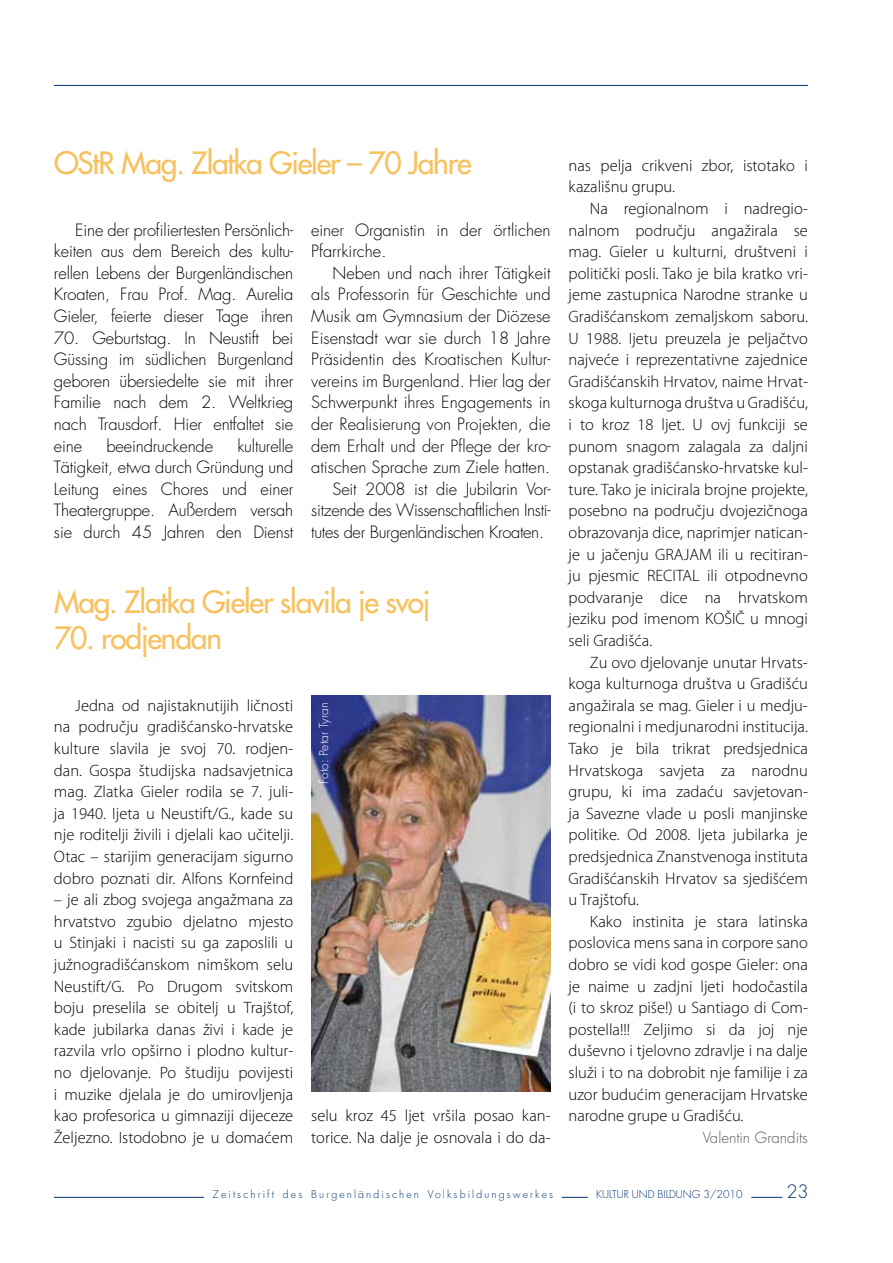
<style>
.page{position:relative;width:893px;height:1263px;background:#fff}
.page>*{position:absolute;margin:0;border:0;box-sizing:border-box;transform-origin:0 0}
.t1{font:500 30px "Futura Std";letter-spacing:-.04em;color:#f7c15e}
.t2{font:300 18px "Futura Std";color:#00336e}
.t3{font:300 16.5px/21.6px "Myriad Pro";color:#000;text-align:justify}
.t4{font:300 16.5px/21.6px "Futura Std";color:#000;text-align:justify}
.t5{font:300 16.5px "Futura Std";letter-spacing:-.02em;color:#000}
.t6{font:300 15px "Futura Std";color:#58585a}
.t7{font:300 12px "Futura Std";color:#fff}
.t8{font:300 10.5px "Futura Std";letter-spacing:.2em;color:#00336e}
.t9{font:300 10.5px "Futura Std";color:#00336e}
</style>
<div class="page">
<hr style="left:54px;top:1197px;width:150px;height:1px;background:#00336e">
<hr style="left:751px;top:1197px;width:31px;height:1px;background:#00336e">
<svg style="left:562px;top:1197px;width:26px;height:1px"></svg>
<hr style="left:54px;top:85px;width:754px;height:1px;background:#00336e">
<img style="left:311px;top:696px;width:240px;height:395px">
<h1 class="t1" style="left:54px;top:144px;width:419px">OStR Mag. Zlatka Gieler – 70 Jahre</h1>
<p class="t4" style="left:54px;top:219px;width:241px;text-indent:21px">Eine der profiliertesten Persönlich&shy;keiten aus dem Bereich des kultu&shy;rellen Lebens der Burgenländischen Kroaten, Frau Prof. Mag. Aurelia Gieler, feierte dieser Tage ihren</p>
<p class="t4" style="left:54px;top:327px;width:241px">70. Geburtstag. In Neustift bei Güssing im südlichen Burgenland geboren übersiedelte sie mit ihrer Familie nach dem 2. Weltkrieg nach Trausdorf. Hier entfaltet sie eine</p>
<p class="t4" style="left:54px;top:435px;width:241px;text-indent:183px">kulturelle Tätigkeit, etwa durch Gründung und Leitung eines Chores und einer Theatergruppe. Außerdem versah sie durch 45 Jahren den Dienst</p>
<p class="t4" style="left:107px;top:435px;width:108px">beeindruckende</p>
<p class="t4" style="left:311px;top:219px;width:241px">einer Organistin in der örtlichen<br>Pfarrkirche.</p>
<p class="t4" style="left:333px;top:262px;width:220px">Neben und nach ihrer Tätigkeit</p>
<p class="t4" style="left:311px;top:284px;width:241px">als Professorin für Geschichte und</p>
<p class="t4" style="left:311px;top:306px;width:241px">Musik am Gymnasium der Diözese</p>
<p class="t4" style="left:311px;top:327px;width:241px">Eisenstadt war sie durch 18 Jahre</p>
<p class="t4" style="left:311px;top:349px;width:241px">Präsidentin des Kroatischen Kultur-</p>
<p class="t4" style="left:311px;top:370px;width:241px">vereins im Burgenland. Hier lag der</p>
<p class="t4" style="left:311px;top:392px;width:241px">Schwerpunkt ihres Engagements in</p>
<p class="t4" style="left:311px;top:414px;width:241px">der Realisierung von Projekten, die</p>
<p class="t4" style="left:311px;top:435px;width:241px">dem Erhalt und der Pflege der kro-</p>
<p class="t4" style="left:311px;top:457px;width:240px">atischen Sprache zum Ziele hatten.</p>
<p class="t4" style="left:333px;top:478px;width:220px">Seit 2008 ist die Jubilarin Vor-</p>
<p class="t5" style="left:311px;top:500px;width:241px">sitzende des Wissenschaftlichen Insti-</p>
<p class="t5" style="left:311px;top:522px;width:234px">tutes der Burgenländischen Kroaten.</p>
<h1 class="t1" style="left:54px;top:583px;width:378px">Mag. Zlatka Gieler slavila je svoj</h1>
<h1 class="t1" style="left:54px;top:619px;width:170px">70. rodjendan</h1>
<p class="t3" style="left:54px;top:694px;width:241px;text-indent:21px">Jedna od najistaknutijih ličnosti na području gradišćansko-hrvatske kulture slavila je svoj 70. rodjen&shy;dan. Gospa študijska nadsavjetnica mag. Zlatka Gieler rodila se 7. juli&shy;ja 1940. Ijeta u Neustift/G., kade su nje roditelji živili i djelali kao učitelji.<br>Otac – starijim generacijam sigurno dobro poznati dir. Alfons Kornfeind</p>
<p class="t3" style="left:54px;top:889px;width:241px">– je ali zbog svojega angažmana za hrvatstvo zgubio djelatno mjesto u Stinjaki i nacisti su ga zaposlili u južnogradišćanskom nimškom selu Neustift/G. Po Drugom svitskom boju preselila se obitelj u Trajštof, kade jubilarka danas živi i kade je razvila vrlo opširno i plodno kultur&shy;no djelovanje. Po študiju povijesti i muzike djelala je do umirovljenja kao profesorica u gimnaziji dijeceze Željezno. Istodobno je u domaćem</p>
<p class="t7" style="left:317px;top:784px;width:83px;rotate:-90deg">Foto: Petar Tyran</p>
<p class="t3" style="left:311px;top:1105px;width:241px">selu kroz 45 ljet vršila posao kan&shy;torice. Na dalje je osnovala i do da-</p>
<p class="t3" style="left:569px;top:154px;width:241px">nas pelja crikveni zbor, istotako i kazališnu grupu.</p>
<p class="t3" style="left:569px;top:197px;width:241px;text-indent:21px">Na regionalnom i nadregio&shy;nalnom području angažirala se mag. Gieler u kulturni, društveni i politički posli. Tako je bila kratko vri&shy;jeme zastupnica Narodne stranke u Gradišćanskom zemaljskom saboru.<br>U 1988. Ijetu preuzela je peljačtvo najveće i reprezentativne zajednice Gradišćanskih Hrvatov, naime Hrvat&shy;skoga kulturnoga društva u Gradišću, i to kroz 18 ljet. U ovj funkciji se punom snagom zalagala za daljni opstanak gradišćansko-hrvatske kul&shy;ture. Tako je inicirala brojne projekte, posebno na području dvojezičnoga obrazovanja dice, naprimjer natican&shy;je u jačenju GRAJAM ili u recitiran&shy;ju pjesmic RECITAL ili otpodnevno podvaranje dice na hrvatskom jeziku pod imenom KOŠIČ u mnogi seli Gradišća.</p>
<p class="t3" style="left:569px;top:651px;width:241px;text-indent:21px">Zu ovo djelovanje unutar Hrvats&shy;koga kulturnoga društva u Gradišću angažirala se mag. Gieler i u medju&shy;regionalni i medjunarodni institucija.<br>Tako je bila trikrat predsjednica Hrvatskoga savjeta za narodnu grupu, ki ima zadaću savjetovan&shy;ja Savezne vlade u posli manjinske politike. Od 2008. ljeta jubilarka je predsjednica Znanstvenoga instituta Gradišćanskih Hrvatov sa sjedišćem u Trajštofu.</p>
<p class="t3" style="left:569px;top:910px;width:241px;text-indent:21px">Kako instinita je stara latinska poslovica mens sana in corpore sano dobro se vidi kod gospe Gieler: ona je naime u zadjni ljeti hodočastila (i to skroz piše!) u Santiago di Com&shy;postella!!! Zeljimo si da joj nje duševno i tjelovno zdravlje i na dalje služi i to na dobrobit nje familije i za uzor budućim generacijam Hrvatske narodne grupe u Gradišću.</p>
<p class="t6" style="left:703px;top:1128px;width:107px">Valentin Grandits</p>
<p class="t8" style="left:213px;top:1188px;width:342px">Zeitschrift des Burgenländischen Volksbildungswerkes</p>
<p class="t9" style="left:596px;top:1188px;width:148px">KULTUR UND BILDUNG 3/2010</p>
<p class="t2" style="left:786px;top:1180px;width:24px">23</p>
</div>
